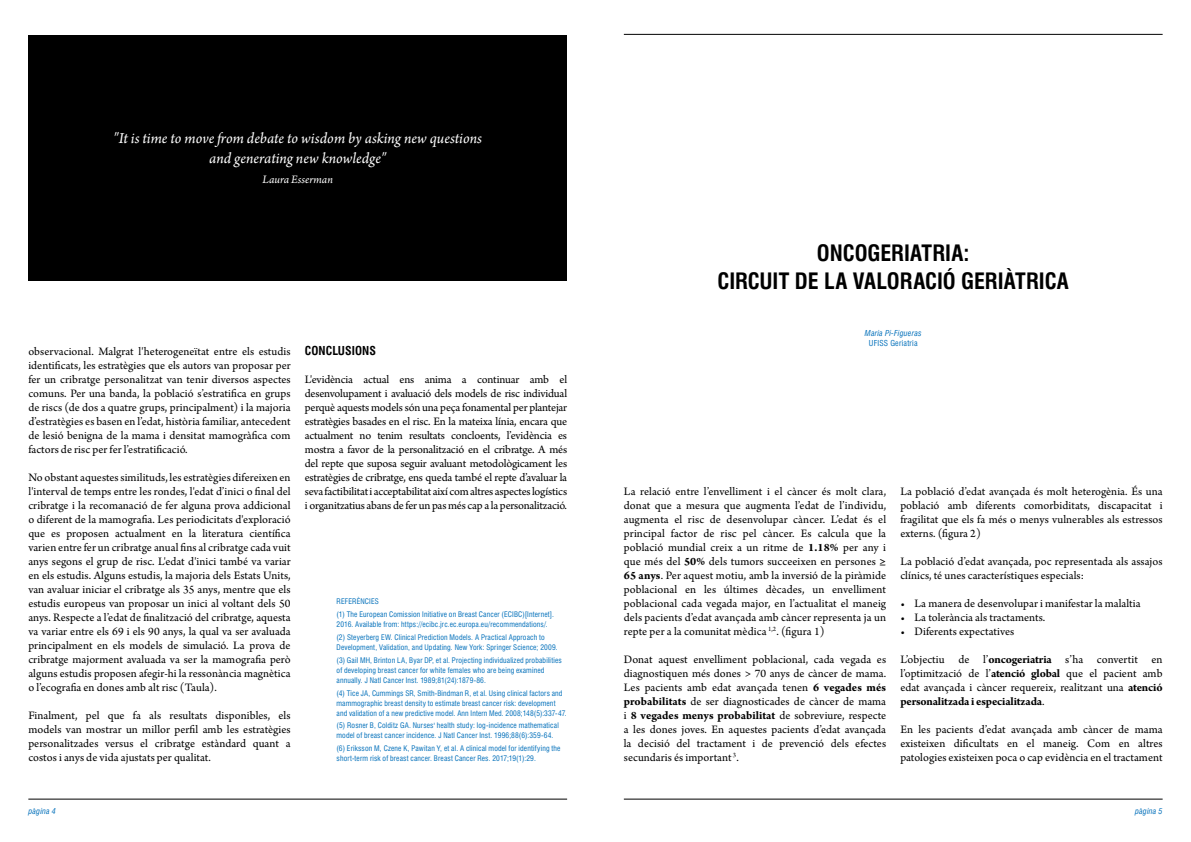
<style>
.page{position:relative;width:1191px;height:842px;background:#fff}
.page>*{position:absolute;margin:0;border:0;box-sizing:border-box;transform-origin:0 0}
.t1{font:700 condensed 22px/28px "Swiss 721 BT";letter-spacing:-.005em;color:#000;text-align:center}
.t2{font:italic 16px/20px "Arno Pro";color:#fff;text-align:center}
.t3{font:12px/14px "Arno Pro";color:#000;text-align:justify}
.t4{font:italic 12px "Arno Pro";color:#fff}
.t5{font:700 condensed 12px "Swiss 721 BT";letter-spacing:.005em;color:#000}
.t6{font:italic condensed 8px "Swiss 721 BT";letter-spacing:.025em;color:#006fba}
.t7{font:condensed 8px "Swiss 721 BT";letter-spacing:.03em;color:#006fba}
.t8{font:condensed 7.5px/10px "Swiss 721 BT";letter-spacing:.02em;color:#006fba}
.s1{font-weight:700}
</style>
<div class="page">
<hr style="left:624px;top:34px;width:538px;height:1px;background:#000">
<hr style="left:624px;top:799px;width:538px;height:1px;background:#000">
<hr style="left:28px;top:799px;width:539px;height:1px;background:#000">
<div style="left:28px;top:35px;width:539px;height:246px;background:#000"></div>
<h2 class="t2" style="left:113px;top:129px;width:370px">"It is time to move from debate to wisdom by asking new questions and generating new knowledge"</h2>
<p class="t4" style="left:262px;top:173px;width:72px">Laura Esserman</p>
<p class="t3" style="left:28px;top:345px;width:264px">observacional. Malgrat l'heterogeneïtat entre els estudis identificats, les estratègies que els autors van proposar per fer un cribratge personalitzat van tenir diversos aspectes comuns. Per una banda, la població s’estratifica en grups de riscs (de dos a quatre grups, principalment) i la majoria d’estratègies es basen en l’edat, història familiar, antecedent de lesió benigna de la mama i densitat mamogràfica com factors de risc per fer l’estratificació.</p>
<p class="t3" style="left:28px;top:471px;width:264px">No obstant aquestes similituds, les estratègies difereixen en l'interval de temps entre les rondes, l'edat d’inici o final del cribratge i la recomanació de fer alguna prova addicional o diferent de la mamografia. Les periodicitats d'exploració que es proposen actualment en la literatura científica varien entre fer un cribratge anual fins al cribratge cada vuit anys segons el grup de risc. L'edat d'inici també va variar en els estudis. Alguns estudis, la majoria dels Estats Units, van avaluar iniciar el cribratge als 35 anys, mentre que els estudis europeus van proposar un inici al voltant dels 50 anys. Respecte a l’edat de finalització del cribratge, aquesta va variar entre els 69 i els 90 anys, la qual va ser avaluada principalment en els models de simulació. La prova de cribratge majorment avaluada va ser la mamografia però alguns estudis proposen afegir-hi la ressonància magnètica o l’ecografia en dones amb alt risc (Taula).</p>
<p class="t3" style="left:28px;top:709px;width:264px">Finalment, pel que fa als resultats disponibles, els models van mostrar un millor perfil amb les estratègies personalitzades versus el cribratge estàndard quant a costos i anys de vida ajustats per qualitat.</p>
<p class="t5" style="left:305px;top:344px;width:73px">CONCLUSIONS</p>
<p class="t3" style="left:305px;top:373px;width:264px">L'evidència actual ens anima a continuar amb el desenvolupament i avaluació dels models de risc individual perquè aquests models són una peça fonamental per plantejar estratègies basades en el risc. En la mateixa línia, encara que actualment no tenim resultats concloents, l’evidència es mostra a favor de la personalització en el cribratge. A més del repte que suposa seguir avaluant metodològicament les estratègies de cribratge, ens queda també el repte d’avaluar la seva factibilitat i acceptabilitat així com altres aspectes logístics i organitzatius abans de fer un pas més cap a la personalització.</p>
<p class="t8" style="left:336px;top:595px;width:219px;line-height:12.8px">REFERÈNCIES<br>(1) The European Comission Initiative on Breast Cancer (ECIBC)[Internet].</p>
<p class="t8" style="left:336px;top:618px;width:213px;line-height:12.8px">2016. Available from: https://ecibc.jrc.ec.europa.eu/recommendations/. (2) Steyerberg EW. Clinical Prediction Models. A Practical Approach to</p>
<p class="t8" style="left:336px;top:641px;width:227px;line-height:12.8px">Development, Validation, and Updating. New York: Springer Science; 2009. (3) Gail MH, Brinton LA, Byar DP, et al. Projecting individualized probabilities</p>
<p class="t8" style="left:336px;top:665px;width:209px">of developing breast cancer for white females who are being examined annually. J Natl Cancer Inst. 1989;81(24):1879-86.</p>
<p class="t8" style="left:336px;top:688px;width:231px">(4) Tice JA, Cummings SR, Smith-Bindman R, et al. Using clinical factors and mammographic breast density to estimate breast cancer risk: development and validation of a new predictive model. Ann Intern Med. 2008;148(5):337-47.</p>
<p class="t8" style="left:336px;top:721px;width:224px">(5) Rosner B, Colditz GA. Nurses' health study: log-incidence mathematical model of breast cancer incidence. J Natl Cancer Inst. 1996;88(6):359-64.</p>
<p class="t8" style="left:336px;top:743px;width:225px">(6) Eriksson M, Czene K, Pawitan Y, et al. A clinical model for identifying the short-term risk of breast cancer. Breast Cancer Res. 2017;19(1):29.</p>
<h1 class="t1" style="left:717px;top:239px;width:353px">ONCOGERIATRIA:<br>CIRCUIT DE LA VALORACIÓ GERIÀTRICA</h1>
<p class="t6" style="left:865px;top:328px;width:58px">Maria Pi-Figueras</p>
<p class="t7" style="left:869px;top:338px;width:50px">UFISS Geriatria</p>
<p class="t3" style="left:624px;top:485px;width:264px">La relació entre l’envelliment i el càncer és molt clara, donat que a mesura que augmenta l’edat de l’individu, augmenta el risc de desenvolupar càncer. L’edat és el principal factor de risc pel càncer. Es calcula que la població mundial creix a un ritme de <span class="s1">1.18%</span> per any i que més del <span class="s1">50%</span> dels tumors succeeixen en persones <span class="s1">≥ 65 anys</span>. Per aquest motiu, amb la inversió de la piràmide poblacional en les últimes dècades, un envelliment poblacional cada vegada major, en l’actualitat el maneig dels pacients d’edat avançada amb càncer representa ja un repte per a la comunitat mèdica <sup>1,2</sup>. (figura 1)</p>
<p class="t3" style="left:624px;top:653px;width:264px">Donat aquest envelliment poblacional, cada vegada es diagnostiquen més dones &gt; 70 anys de càncer de mama.<br>Les pacients amb edat avançada tenen <span class="s1">6 vegades més probabilitats</span> de ser diagnosticades de càncer de mama i <span class="s1">8 vegades menys probabilitat</span> de sobreviure, respecte a les dones joves. En aquestes pacients d’edat avançada la decisió del tractament i de prevenció dels efectes secundaris és important <sup>3</sup>.</p>
<p class="t3" style="left:900px;top:485px;width:264px">La població d’edat avançada és molt heterogènia. És una població amb diferents comorbiditats, discapacitat i fragilitat que els fa més o menys vulnerables als estressos externs. (figura 2)</p>
<p class="t3" style="left:900px;top:555px;width:264px">La població d’edat avançada, poc representada als assajos clínics, té unes característiques especials:</p>
<p class="t3" style="left:900px;top:597px;width:242px">• La manera de desenvolupar i manifestar la malaltia</p>
<p class="t3" style="left:900px;top:611px;width:146px">• La tolerància als tractaments.</p>
<p class="t3" style="left:900px;top:625px;width:115px">• Diferents expectatives</p>
<p class="t3" style="left:900px;top:653px;width:264px">L’objectiu de l’<span class="s1">oncogeriatria</span> s’ha convertit en l’optimització de l’<span class="s1">atenció global</span> que el pacient amb edat avançada i càncer requereix, realitzant una <span class="s1">atenció personalitzada i especialitzada</span>.</p>
<p class="t3" style="left:900px;top:723px;width:264px">En les pacients d’edat avançada amb càncer de mama existeixen dificultats en el maneig. Com en altres patologies existeixen poca o cap evidència en el tractament</p>
<p class="t6" style="left:28px;top:806px;width:29px">pàgina 4</p>
<p class="t6" style="left:1135px;top:806px;width:29px">pàgina 5</p>
</div>
